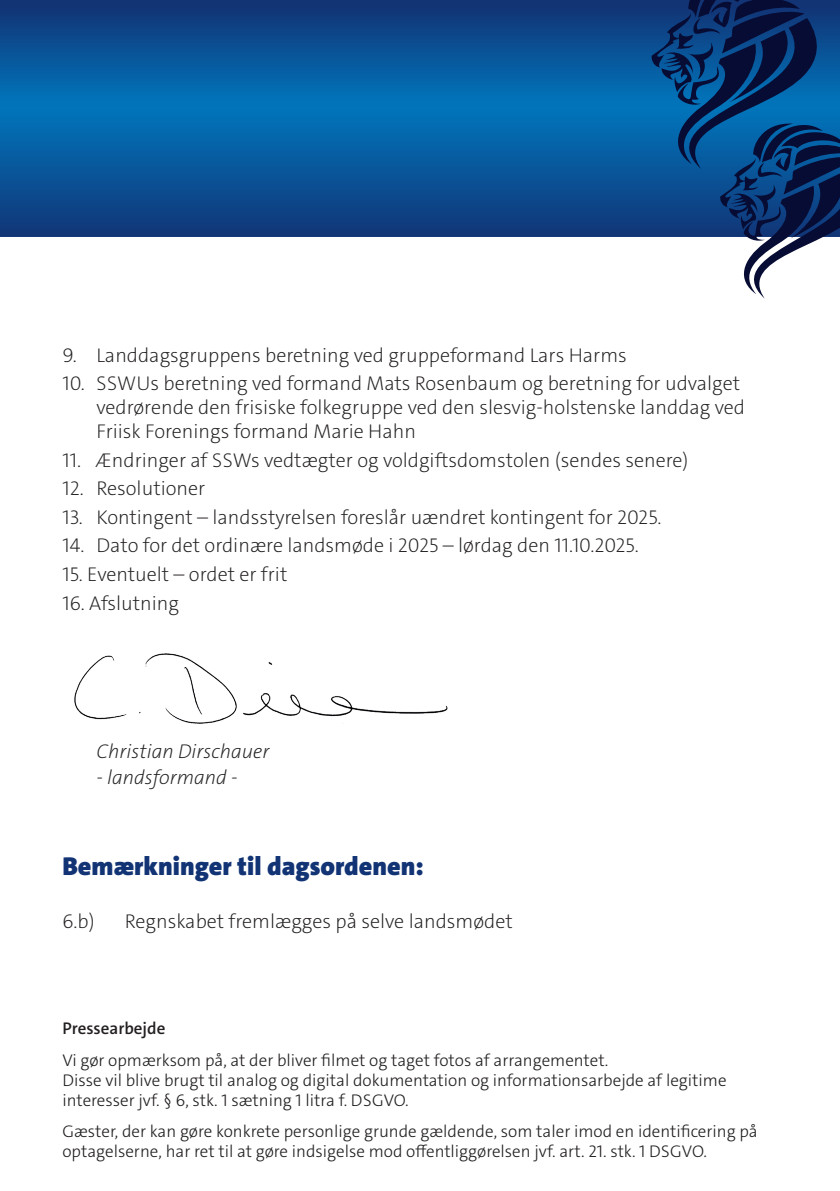
<style>
.page{position:relative;width:840px;height:1191px;background:#fff}
.page>*{position:absolute;margin:0;border:0;box-sizing:border-box;transform-origin:0 0}
.t1{font:900 26px "The Sans";color:#123475}
.t2{font:200 20px/24px "The Sans";color:#231f20}
.t3{font:italic 200 20px "The Sans";color:#231f20}
.t4{font:300 17px/20px "The Sans";color:#231f20}
.t5{font:600 17px "The Sans";color:#231f20}
</style>
<div class="page">
<svg style="left:0;top:0;width:640px;height:72px;background:#0c478a"></svg>
<svg style="left:0;top:72px;width:640px;height:165px;background:#07599e"></svg>
<img style="left:75px;top:653px;width:373px;height:71px">
<svg style="left:640px;top:0;width:199px;height:299px"></svg>
<p class="t2" style="left:62px;top:343px;width:565px">9. Landdagsgruppens beretning ved gruppeformand Lars Harms</p>
<p class="t2" style="left:96px;top:372px;width:649px;text-indent:-34px">10. SSWUs beretning ved formand Mats Rosenbaum og beretning for udvalget vedrørende den frisiske folkegruppe ved den slesvig-holstenske landdag ved<br>Friisk Forenings formand Marie Hahn</p>
<p class="t2" style="left:62px;top:448px;width:627px">11. Ændringer af SSWs vedtægter og voldgiftsdomstolen (sendes senere)</p>
<p class="t2" style="left:62px;top:477px;width:144px">12. Resolutioner</p>
<p class="t2" style="left:62px;top:505px;width:600px">13. Kontingent – landsstyrelsen foreslår uændret kontingent for 2025.</p>
<p class="t2" style="left:62px;top:534px;width:577px">14. Dato for det ordinære landsmøde i 2025 – lørdag den 11.10.2025.</p>
<p class="t2" style="left:62px;top:562px;width:226px">15. Eventuelt – ordet er frit</p>
<p class="t2" style="left:62px;top:591px;width:118px">16. Afslutning</p>
<p class="t3" style="left:96px;top:738px;width:174px">Christian Dirschauer</p>
<p class="t3" style="left:96px;top:764px;width:143px">- landsformand -</p>
<h1 class="t1" style="left:62px;top:849px;width:362px">Bemærkninger til dagsordenen:</h1>
<p class="t2" style="left:62px;top:909px;width:34px">6.b)</p>
<p class="t2" style="left:125px;top:909px;width:389px">Regnskabet fremlægges på selve landsmødet</p>
<p class="t5" style="left:62px;top:1017px;width:104px">Pressearbejde</p>
<p class="t4" style="left:62px;top:1050px;width:665px">Vi gør opmærksom på, at der bliver filmet og taget fotos af arrangementet.<br>Disse vil blive brugt til analog og digital dokumentation og informationsarbejde af legitime interesser jvf. § 6, stk. 1 sætning 1 litra f. DSGVO.</p>
<p class="t4" style="left:62px;top:1121px;width:696px">Gæster, der kan gøre konkrete personlige grunde gældende, som taler imod en identificering på optagelserne, har ret til at gøre indsigelse mod offentliggørelsen jvf. art. 21. stk. 1 DSGVO.</p>
</div>
